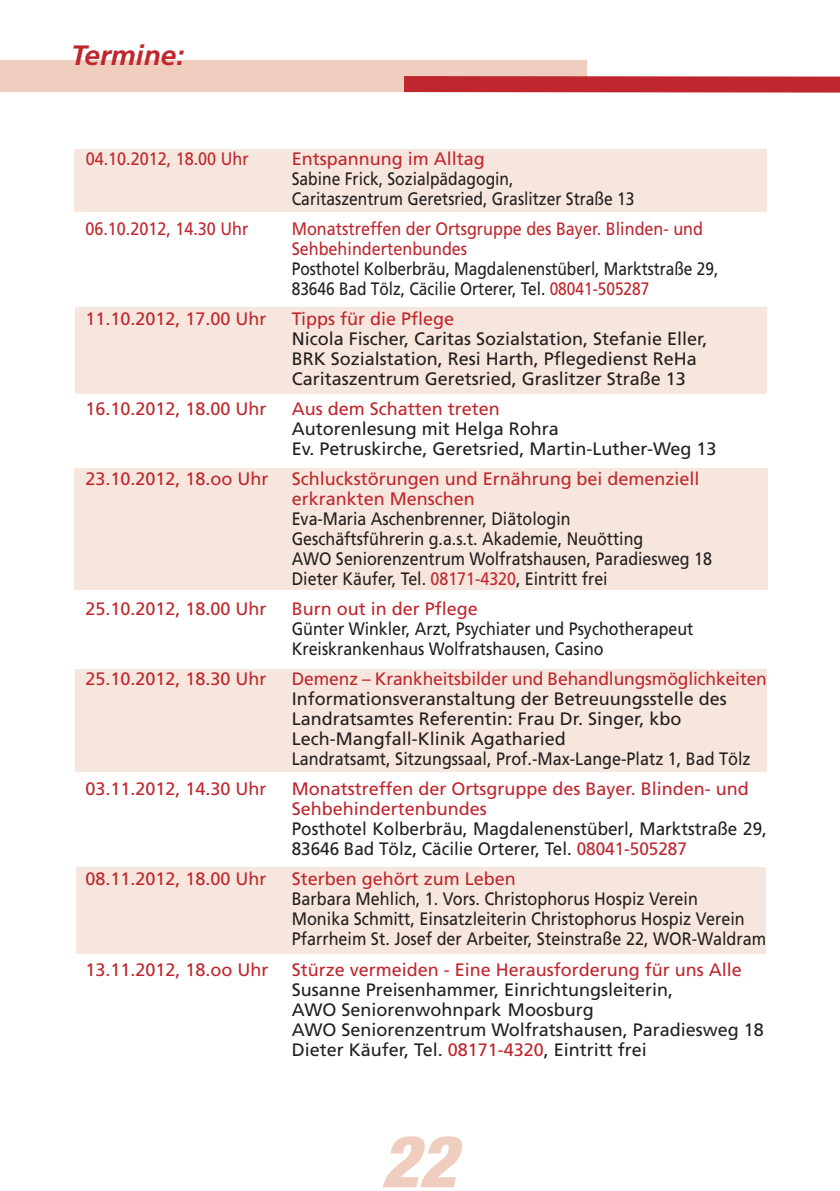
<style>
.page{position:relative;width:840px;height:1191px;background:#fff}
.page>*{position:absolute;margin:0;border:0;box-sizing:border-box;transform-origin:0 0}
.t1{font:italic 900 condensed 72px "Helvetica Neue";color:#efcec0}
.t2{font:italic 700 28px "Frutiger";color:#c0262d}
.t3{font:18px/20px "Frutiger";color:#231f20}
.t4{font:18px/20px "Frutiger";color:#c0262d}
.t5{font:18px/20px "Frutiger";color:#231f20;scale:.89 1}
.t6{font:18px/20px "Frutiger";color:#231f20;scale:.9 1}
.t7{font:18px/20px "Frutiger";color:#c0262d;scale:.9 1}
.t8{font:18px/20px "Frutiger";color:#231f20;scale:.86 1}
.t9{font:18px/20px "Frutiger";color:#231f20;scale:.95 1}
.t10{font:18px/20px "Frutiger";color:#231f20;scale:.87 1}
.s1{color:#c0262d}
</style>
<div class="page">
<div style="left:0;top:60px;width:586px;height:31px;background:#efcec0"></div>
<div style="left:404px;top:76px;width:435px;height:17px;background:#c0262d"></div>
<div style="left:75px;top:669px;width:691px;height:103px;background:#f7e6dd"></div>
<div style="left:76px;top:867px;width:689px;height:87px;background:#f7e6dd"></div>
<div style="left:75px;top:307px;width:691px;height:87px;background:#f7e6dd"></div>
<div style="left:74px;top:468px;width:693px;height:122px;background:#f7e6dd"></div>
<div style="left:74px;top:149px;width:692px;height:63px;background:#f7e6dd"></div>
<h2 class="t2" style="left:71px;top:44px;width:114px">Termine:</h2>
<p class="t7" style="left:86px;top:150px;width:182px">04.10.2012, 18.00 Uhr</p>
<p class="t4" style="left:291px;top:150px;width:194px">Entspannung im Alltag</p>
<p class="t10" style="left:291px;top:170px;width:395px">Sabine Frick, Sozialpädagogin,<br>Caritaszentrum Geretsried, Graslitzer Straße 13</p>
<p class="t7" style="left:85px;top:220px;width:182px">06.10.2012, 14.30 Uhr</p>
<p class="t7" style="left:291px;top:220px;width:458px">Monatstreffen der Ortsgruppe des Bayer. Blinden- und<br>Sehbehindertenbundes</p>
<p class="t8" style="left:291px;top:260px;width:497px">Posthotel Kolberbräu, Magdalenenstüberl, Marktstraße 29,<br>83646 Bad Tölz, Cäcilie Orterer, Tel. <span class="s1">08041-505287</span></p>
<p class="t4" style="left:85px;top:310px;width:182px">11.10.2012, 17.00 Uhr</p>
<p class="t4" style="left:291px;top:310px;width:164px">Tipps für die Pflege</p>
<p class="t3" style="left:291px;top:330px;width:417px">Nicola Fischer, Caritas Sozialstation, Stefanie Eller,<br>BRK Sozialstation, Resi Harth, Pflegedienst ReHa<br>Caritaszentrum Geretsried, Graslitzer Straße 13</p>
<p class="t4" style="left:85px;top:400px;width:182px">16.10.2012, 18.00 Uhr</p>
<p class="t4" style="left:291px;top:400px;width:209px">Aus dem Schatten treten</p>
<p class="t3" style="left:291px;top:420px;width:426px">Autorenlesung mit Helga Rohra<br>Ev. Petruskirche, Geretsried, Martin-Luther-Weg 13</p>
<p class="t4" style="left:85px;top:470px;width:184px">23.10.2012, 18.oo Uhr</p>
<p class="t4" style="left:291px;top:470px;width:409px">Schluckstörungen und Ernährung bei demenziell erkrankten Menschen</p>
<p class="t5" style="left:291px;top:510px;width:473px">Eva-Maria Aschenbrenner, Diätologin<br>Geschäftsführerin g.a.s.t. Akademie, Neuötting<br>AWO Seniorenzentrum Wolfratshausen, Paradiesweg 18<br>Dieter Käufer, Tel. <span class="s1">08171-4320</span>, Eintritt frei</p>
<p class="t4" style="left:85px;top:600px;width:182px">25.10.2012, 18.00 Uhr</p>
<p class="t4" style="left:291px;top:600px;width:187px">Burn out in der Pflege</p>
<p class="t5" style="left:291px;top:620px;width:452px">Günter Winkler, Arzt, Psychiater und Psychotherapeut<br>Kreiskrankenhaus Wolfratshausen, Casino</p>
<p class="t4" style="left:85px;top:670px;width:182px">25.10.2012, 18.30 Uhr</p>
<p class="t4" style="left:291px;top:670px;width:476px">Demenz – Krankheitsbilder und Behandlungsmöglichkeiten</p>
<p class="t3" style="left:291px;top:690px;width:460px">Informationsveranstaltung der Betreuungsstelle des Landratsamtes Referentin: Frau Dr. Singer, kbo Lech-Mangfall-Klinik Agatharied<br>Landratsamt, Sitzungssaal, Prof.-Max-Lange-Platz 1, Bad Tölz</p>
<p class="t4" style="left:85px;top:780px;width:182px">03.11.2012, 14.30 Uhr</p>
<p class="t4" style="left:291px;top:780px;width:458px">Monatstreffen der Ortsgruppe des Bayer. Blinden- und<br>Sehbehindertenbundes</p>
<p class="t9" style="left:291px;top:820px;width:501px">Posthotel Kolberbräu, Magdalenenstüberl, Marktstraße 29,<br>83646 Bad Tölz, Cäcilie Orterer, Tel. <span class="s1">08041-505287</span></p>
<p class="t4" style="left:85px;top:870px;width:182px">08.11.2012, 18.00 Uhr</p>
<p class="t4" style="left:291px;top:870px;width:225px">Sterben gehört zum Leben</p>
<p class="t6" style="left:291px;top:890px;width:528px">Barbara Mehlich, 1. Vors. Christophorus Hospiz Verein<br>Monika Schmitt, Einsatzleiterin Christophorus Hospiz Verein<br>Pfarrheim St. Josef der Arbeiter, Steinstraße 22, WOR-Waldram</p>
<p class="t4" style="left:85px;top:960px;width:184px">13.11.2012, 18.oo Uhr</p>
<p class="t4" style="left:291px;top:960px;width:451px">Stürze vermeiden - Eine Herausforderung für uns Alle</p>
<p class="t3" style="left:291px;top:980px;width:473px">Susanne Preisenhammer, Einrichtungsleiterin,<br>AWO Seniorenwohnpark Moosburg<br>AWO Seniorenzentrum Wolfratshausen, Paradiesweg 18<br>Dieter Käufer, Tel. <span class="s1">08171-4320</span>, Eintritt frei</p>
<h1 class="t1" style="left:381px;top:1117px;width:87px">22</h1>
</div>
